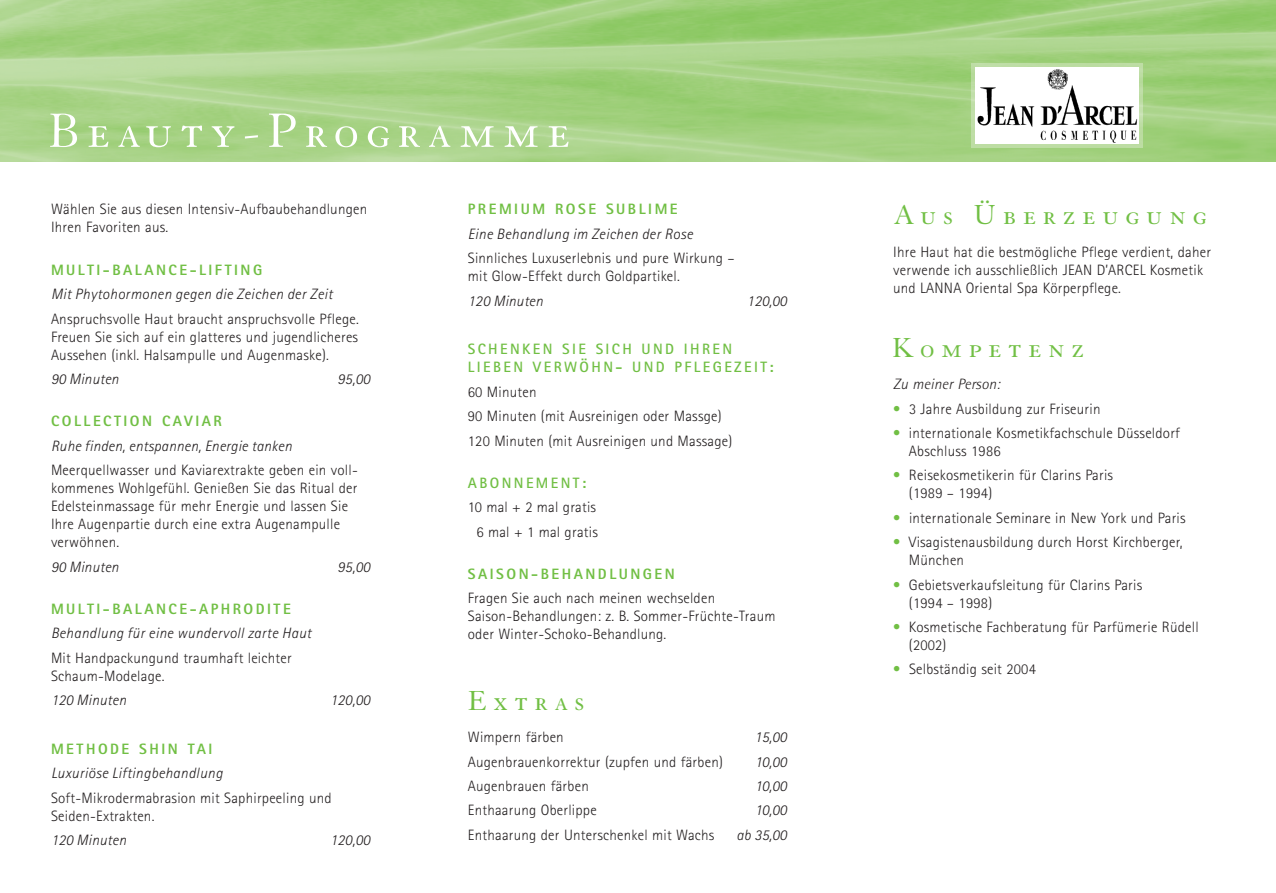
<style>
.page{position:relative;width:1276px;height:893px;background:#fff}
.page>*{position:absolute;margin:0;border:0;box-sizing:border-box;transform-origin:0 0}
.t1{font:52.5px "Granjon SC";letter-spacing:.135em;color:#fff}
.t2{font:30px "Granjon SC";letter-spacing:.22em;color:#71bf44}
.t3{font:300 15px/18px "Rotis Sans Serif";letter-spacing:.015em;color:#231f20}
.t4{font:italic 300 15px "Rotis Sans Serif";letter-spacing:.025em;color:#231f20}
.t5{font:800 15px "Rotis Sans Serif";letter-spacing:.165em;color:#71bf44}
.t6{font:700 15px/18px "Rotis Sans Serif";letter-spacing:.16em;color:#71bf44}
.t7{font:italic 300 15px "Rotis Semi Sans";letter-spacing:.015em;color:#231f20}
.s1{color:#71bf44}
</style>
<div class="page">
<img style="left:0;top:0;width:1276px;height:162px">
<img style="left:971px;top:64px;width:171px;height:83px">
<img style="left:975px;top:68px;width:163px;height:75px">
<h1 class="t1" style="left:48px;top:111px;width:524px">Beauty-Programme</h1>
<p class="t3" style="left:51px;top:202px;width:318px">Wählen Sie aus diesen Intensiv-Aufbaubehandlungen<br>Ihren Favoriten aus.</p>
<p class="t5" style="left:51px;top:264px;width:213px">MULTI-BALANCE-LIFTING</p>
<p class="t4" style="left:51px;top:289px;width:283px">Mit Phytohormonen gegen die Zeichen der Zeit</p>
<p class="t3" style="left:51px;top:311px;width:309px;text-align:justify">Anspruchsvolle Haut braucht anspruchsvolle Pflege.<br>Freuen Sie sich auf ein glatteres und jugendlicheres Aussehen (inkl. Halsampulle und Augenmaske).</p>
<p class="t4" style="left:51px;top:374px;width:69px">90 Minuten</p>
<p class="t4" style="left:337px;top:374px;width:34px">95,00</p>
<p class="t5" style="left:51px;top:416px;width:172px">COLLECTION CAVIAR</p>
<p class="t4" style="left:51px;top:440px;width:242px">Ruhe finden, entspannen, Energie tanken</p>
<p class="t3" style="left:51px;top:463px;width:308px">Meerquellwasser und Kaviarextrakte geben ein voll&shy;kommenes Wohlgefühl. Genießen Sie das Ritual der Edelsteinmassage für mehr Energie und lassen Sie Ihre Augenpartie durch eine extra Augenampulle verwöhnen.</p>
<p class="t4" style="left:51px;top:561px;width:69px">90 Minuten</p>
<p class="t4" style="left:337px;top:561px;width:34px">95,00</p>
<p class="t5" style="left:51px;top:603px;width:241px">MULTI-BALANCE-APHRODITE</p>
<p class="t4" style="left:51px;top:628px;width:262px">Behandlung für eine wundervoll zarte Haut</p>
<p class="t3" style="left:51px;top:650px;width:242px">Mit Handpackungund traumhaft leichter<br>Schaum-Modelage.</p>
<p class="t4" style="left:51px;top:695px;width:77px">120 Minuten</p>
<p class="t4" style="left:330px;top:695px;width:41px">120,00</p>
<p class="t5" style="left:51px;top:743px;width:163px">METHODE SHIN TAI</p>
<p class="t4" style="left:51px;top:768px;width:173px">Luxuriöse Liftingbehandlung</p>
<p class="t3" style="left:51px;top:790px;width:282px">Soft-Mikrodermabrasion mit Saphirpeeling und<br>Seiden-Extrakten.</p>
<p class="t4" style="left:51px;top:835px;width:77px">120 Minuten</p>
<p class="t4" style="left:330px;top:835px;width:41px">120,00</p>
<p class="t5" style="left:468px;top:204px;width:211px">PREMIUM ROSE SUBLIME</p>
<p class="t4" style="left:468px;top:228px;width:226px">Eine Behandlung im Zeichen der Rose</p>
<p class="t3" style="left:468px;top:251px;width:268px">Sinnliches Luxuserlebnis und pure Wirkung – mit Glow-Effekt durch Goldpartikel.</p>
<p class="t4" style="left:468px;top:295px;width:77px">120 Minuten</p>
<p class="t4" style="left:747px;top:295px;width:41px">120,00</p>
<p class="t6" style="left:468px;top:342px;width:307px">SCHENKEN SIE SICH UND IHREN<br>LIEBEN VERWÖHN- UND PFLEGEZEIT:</p>
<p class="t3" style="left:468px;top:381px;width:266px;line-height:24.5px">60 Minuten<br>90 Minuten (mit Ausreinigen oder Massge)<br>120 Minuten (mit Ausreinigen und Massage)</p>
<p class="t6" style="left:468px;top:475px;width:120px">ABONNEMENT:</p>
<p class="t3" style="left:468px;top:496px;width:132px;line-height:24.5px;text-align:center">10 mal + 2 mal gratis<br>6 mal + 1 mal gratis</p>
<p class="t5" style="left:468px;top:569px;width:208px">SAISON-BEHANDLUNGEN</p>
<p class="t3" style="left:468px;top:591px;width:309px">Fragen Sie auch nach meinen wechselden<br>Saison-Behandlungen: z. B. Sommer-Früchte-Traum oder Winter-Schoko-Behandlung.</p>
<h2 class="t2" style="left:468px;top:689px;width:118px">Extras</h2>
<p class="t3" style="left:468px;top:730px;width:97px">Wimpern färben</p>
<p class="t4" style="left:754px;top:732px;width:34px">15,00</p>
<p class="t3" style="left:468px;top:754px;width:257px">Augenbrauenkorrektur (zupfen und färben)</p>
<p class="t4" style="left:755px;top:756px;width:33px">10,00</p>
<p class="t3" style="left:468px;top:778px;width:122px">Augenbrauen färben</p>
<p class="t4" style="left:755px;top:781px;width:33px">10,00</p>
<p class="t3" style="left:468px;top:803px;width:130px">Enthaarung Oberlippe</p>
<p class="t4" style="left:755px;top:805px;width:33px">10,00</p>
<p class="t3" style="left:468px;top:827px;width:248px">Enthaarung der Unterschenkel mit Wachs</p>
<p class="t4" style="left:736px;top:829px;width:52px">ab 35,00</p>
<h2 class="t2" style="left:893px;top:204px;width:315px">Aus Überzeugung</h2>
<p class="t3" style="left:893px;top:244px;width:319px">Ihre Haut hat die bestmögliche Pflege verdient, daher verwende ich ausschließlich JEAN D’ARCEL Kosmetik und LANNA Oriental Spa Körperpflege.</p>
<h2 class="t2" style="left:892px;top:336px;width:194px">Kompetenz</h2>
<p class="t7" style="left:893px;top:379px;width:108px">Zu meiner Person:</p>
<p class="t3" style="left:893px;top:401px;width:209px"><span class="s1">•</span> 3 Jahre Ausbildung zur Friseurin</p>
<p class="t3" style="left:909px;top:425px;width:273px;text-indent:-16px"><span class="s1">•</span> internationale Kosmetikfachschule Düsseldorf<br>Abschluss 1986</p>
<p class="t3" style="left:909px;top:468px;width:206px;text-indent:-16px"><span class="s1">•</span> Reisekosmetikerin für Clarins Paris (1989 – 1994)</p>
<p class="t3" style="left:893px;top:510px;width:294px"><span class="s1">•</span> internationale Seminare in New York und Paris</p>
<p class="t3" style="left:909px;top:535px;width:275px;text-indent:-16px"><span class="s1">•</span> Visagistenausbildung durch Horst Kirchberger,<br>München</p>
<p class="t3" style="left:909px;top:577px;width:235px;text-indent:-16px"><span class="s1">•</span> Gebietsverkaufsleitung für Clarins Paris (1994 – 1998)</p>
<p class="t3" style="left:909px;top:619px;width:291px;text-indent:-16px"><span class="s1">•</span> Kosmetische Fachberatung für Parfümerie Rüdell (2002)</p>
<p class="t3" style="left:893px;top:662px;width:144px"><span class="s1">•</span> Selbständig seit 2004</p>
</div>
